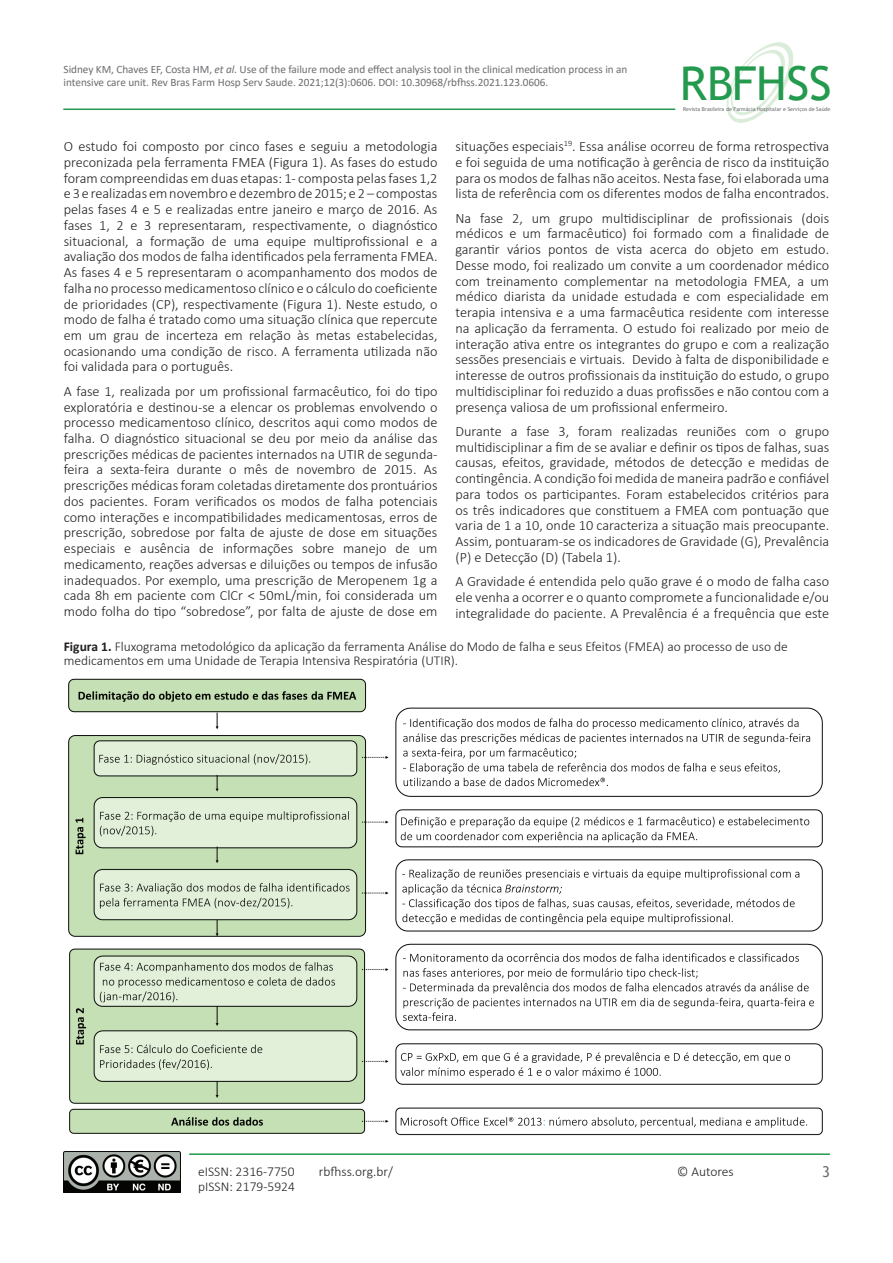
<style>
.page{position:relative;width:893px;height:1263px;background:#fff}
.page>*{position:absolute;margin:0;border:0;box-sizing:border-box;transform-origin:0 0}
.t1{font:46.8px "Trebuchet MS";color:#239a4d}
.t2{font:15px "Trebuchet MS";color:#6a6d73}
.t3{font:300 14.25px/15.8px "Calibri";color:#231f20;text-align:justify}
.t4{font:300 13.5px/14.2px "Calibri";color:#231f20}
.t5{font:11.25px/12.8px "Calibri";letter-spacing:-.005em;color:#6c6d70}
.t6{font:5.4px "Trebuchet MS";color:#6c6d70}
.s1{font-style:italic}
.s2{font-weight:700}
</style>
<div class="page">
<hr style="left:63px;top:109px;width:612px;height:1px;background:#239a4d">
<svg style="left:727px;top:42px;width:66px;height:81px"></svg>
<img style="left:64px;top:1152px;width:117px;height:41px">
<hr style="left:189px;top:1153px;width:641px;height:2px;background:#239a4d">
<img style="left:68px;top:678px;width:755px;height:458px">
<p class="t5" style="left:64px;top:63px;width:565px">Sidney KM, Chaves EF, Costa HM, <span class="s1">et al</span>. Use of the failure mode and effect analysis tool in the clinical medication process in an intensive care unit. Rev Bras Farm Hosp Serv Saude. 2021;12(3):0606. DOI: 10.30968/rbfhss.2021.123.0606.</p>
<h1 class="t1" style="left:680px;top:54px;width:153px">RBFHSS</h1>
<p class="t6" style="left:683px;top:106px;width:149px">Revista Brasileira de Farmácia Hospitalar e Serviços de Saúde</p>
<p class="t3" style="left:455px;top:138px;width:375px">situações especiais<sup>19</sup>. Essa análise ocorreu de forma retrospectiva e foi seguida de uma notificação à gerência de risco da instituição para os modos de falhas não aceitos. Nesta fase, foi elaborada uma lista de referência com os diferentes modos de falha encontrados.</p>
<p class="t3" style="left:455px;top:210px;width:375px">Na fase 2, um grupo multidisciplinar de profissionais (dois médicos e um farmacêutico) foi formado com a finalidade de garantir vários pontos de vista acerca do objeto em estudo.<br>Desse modo, foi realizado um convite a um coordenador médico com treinamento complementar na metodologia FMEA, a um médico diarista da unidade estudada e com especialidade em terapia intensiva e a uma farmacêutica residente com interesse na aplicação da ferramenta. O estudo foi realizado por meio de interação ativa entre os integrantes do grupo e com a realização sessões presenciais e virtuais. Devido à falta de disponibilidade e interesse de outros profissionais da instituição do estudo, o grupo multidisciplinar foi reduzido a duas profissões e não contou com a presença valiosa de um profissional enfermeiro.</p>
<p class="t3" style="left:455px;top:423px;width:375px">Durante a fase 3, foram realizadas reuniões com o grupo multidisciplinar a fim de se avaliar e definir os tipos de falhas, suas causas, efeitos, gravidade, métodos de detecção e medidas de contingência. A condição foi medida de maneira padrão e confiável para todos os participantes. Foram estabelecidos critérios para os três indicadores que constituem a FMEA com pontuação que varia de 1 a 10, onde 10 caracteriza a situação mais preocupante.<br>Assim, pontuaram-se os indicadores de Gravidade (G), Prevalência (P) e Detecção (D) (Tabela 1).</p>
<p class="t3" style="left:455px;top:573px;width:375px">A Gravidade é entendida pelo quão grave é o modo de falha caso ele venha a ocorrer e o quanto compromete a funcionalidade e/ou integralidade do paciente. A Prevalência é a frequência que este</p>
<p class="t4" style="left:64px;top:639px;width:726px"><span class="s2">Figura 1.</span> Fluxograma metodológico da aplicação da ferramenta Análise do Modo de falha e seus Efeitos (FMEA) ao processo de uso de medicamentos em uma Unidade de Terapia Intensiva Respiratória (UTIR).</p>
<p class="t3" style="left:64px;top:138px;width:375px">O estudo foi composto por cinco fases e seguiu a metodologia preconizada pela ferramenta FMEA (Figura 1). As fases do estudo foram compreendidas em duas etapas: 1- composta pelas fases 1,2 e 3 e realizadas em novembro e dezembro de 2015; e 2 – compostas pelas fases 4 e 5 e realizadas entre janeiro e março de 2016. As fases 1, 2 e 3 representaram, respectivamente, o diagnóstico situacional, a formação de uma equipe multiprofissional e a avaliação dos modos de falha identificados pela ferramenta FMEA.<br>As fases 4 e 5 representaram o acompanhamento dos modos de falha no processo medicamentoso clínico e o cálculo do coeficiente de prioridades (CP), respectivamente (Figura 1). Neste estudo, o modo de falha é tratado como uma situação clínica que repercute em um grau de incerteza em relação às metas estabelecidas, ocasionando uma condição de risco. A ferramenta utilizada não foi validada para o português.</p>
<p class="t3" style="left:64px;top:383px;width:375px">A fase 1, realizada por um profissional farmacêutico, foi do tipo exploratória e destinou-se a elencar os problemas envolvendo o processo medicamentoso clínico, descritos aqui como modos de falha. O diagnóstico situacional se deu por meio da análise das prescrições médicas de pacientes internados na UTIR de segunda&shy;feira a sexta-feira durante o mês de novembro de 2015. As prescrições médicas foram coletadas diretamente dos prontuários dos pacientes. Foram verificados os modos de falha potenciais como interações e incompatibilidades medicamentosas, erros de prescrição, sobredose por falta de ajuste de dose em situações especiais e ausência de informações sobre manejo de um medicamento, reações adversas e diluições ou tempos de infusão inadequados. Por exemplo, uma prescrição de Meropenem 1g a cada 8h em paciente com ClCr &lt; 50mL/min, foi considerada um modo folha do tipo “sobredose”, por falta de ajuste de dose em</p>
<p class="t4" style="left:198px;top:1164px;width:98px">eISSN: 2316-7750</p>
<p class="t4" style="left:319px;top:1164px;width:75px">rbfhss.org.br/</p>
<p class="t4" style="left:677px;top:1164px;width:58px">© Autores</p>
<p class="t2" style="left:822px;top:1162px;width:9px">3</p>
<p class="t4" style="left:198px;top:1179px;width:98px">pISSN: 2179-5924</p>
</div>
